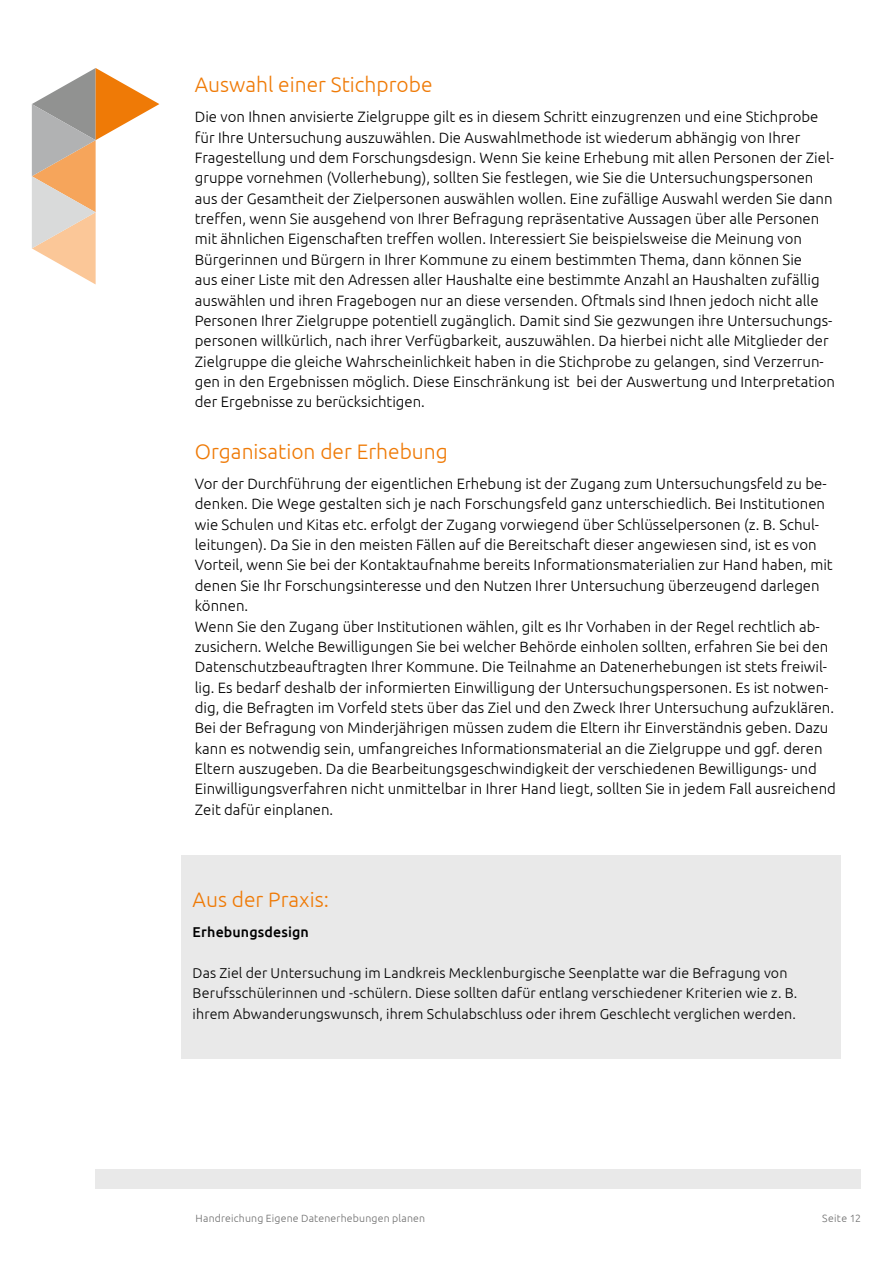
<style>
.page{position:relative;width:893px;height:1263px;background:#fff}
.page>*{position:absolute;margin:0;border:0;box-sizing:border-box;transform-origin:0 0}
.t1{font:300 21px "Ubuntu";color:#ef7a06}
.t2{font:300 15px/20.4px "Ubuntu";color:#000}
.t3{font:300 14.25px/20.4px "Ubuntu";letter-spacing:.005em;color:#000}
.t4{font:500 14.25px "Ubuntu";letter-spacing:.01em;color:#000}
.t5{font:300 10.5px "Ubuntu";letter-spacing:.02em;color:#6e6e6e}
</style>
<div class="page">
<div style="left:96px;top:1169px;width:765px;height:20px;background:#e9e9e9"></div>
<svg style="left:32px;top:68px;width:127px;height:216px"></svg>
<div style="left:182px;top:855px;width:659px;height:204px;background:#e9e9e9"></div>
<h1 class="t1" style="left:195px;top:72px;width:239px">Auswahl einer Stichprobe</h1>
<p class="t2" style="left:195px;top:106px;width:642px">Die von Ihnen anvisierte Zielgruppe gilt es in diesem Schritt einzugrenzen und eine Stichprobe für Ihre Untersuchung auszuwählen. Die Auswahlmethode ist wiederum abhängig von Ihrer Fragestellung und dem Forschungsdesign. Wenn Sie keine Erhebung mit allen Personen der Ziel&shy;gruppe vornehmen (Vollerhebung), sollten Sie festlegen, wie Sie die Untersuchungspersonen aus der Gesamtheit der Zielpersonen auswählen wollen. Eine zufällige Auswahl werden Sie dann treffen, wenn Sie ausgehend von Ihrer Befragung repräsentative Aussagen über alle Personen mit ähnlichen Eigenschaften treffen wollen. Interessiert Sie beispielsweise die Meinung von Bürgerinnen und Bürgern in Ihrer Kommune zu einem bestimmten Thema, dann können Sie<br>aus einer Liste mit den Adressen aller Haushalte eine bestimmte Anzahl an Haushalten zufällig auswählen und ihren Fragebogen nur an diese versenden. Oftmals sind Ihnen jedoch nicht alle Personen Ihrer Zielgruppe potentiell zugänglich. Damit sind Sie gezwungen ihre Untersuchungs&shy;personen willkürlich, nach ihrer Verfügbarkeit, auszuwählen. Da hierbei nicht alle Mitglieder der Zielgruppe die gleiche Wahrscheinlichkeit haben in die Stichprobe zu gelangen, sind Verzerrun&shy;gen in den Ergebnissen möglich. Diese Einschränkung ist bei der Auswertung und Interpretation der Ergebnisse zu berücksichtigen.</p>
<h1 class="t1" style="left:195px;top:438px;width:255px">Organisation der Erhebung</h1>
<p class="t2" style="left:195px;top:473px;width:643px">Vor der Durchführung der eigentlichen Erhebung ist der Zugang zum Untersuchungsfeld zu be&shy;denken. Die Wege gestalten sich je nach Forschungsfeld ganz unterschiedlich. Bei Institutionen wie Schulen und Kitas etc. erfolgt der Zugang vorwiegend über Schlüsselpersonen (z. B. Schul&shy;leitungen). Da Sie in den meisten Fällen auf die Bereitschaft dieser angewiesen sind, ist es von Vorteil, wenn Sie bei der Kontaktaufnahme bereits Informationsmaterialien zur Hand haben, mit denen Sie Ihr Forschungsinteresse und den Nutzen Ihrer Untersuchung überzeugend darlegen können.<br>Wenn Sie den Zugang über Institutionen wählen, gilt es Ihr Vorhaben in der Regel rechtlich ab&shy;zusichern. Welche Bewilligungen Sie bei welcher Behörde einholen sollten, erfahren Sie bei den Datenschutzbeauftragten Ihrer Kommune. Die Teilnahme an Datenerhebungen ist stets freiwil&shy;lig. Es bedarf deshalb der informierten Einwilligung der Untersuchungspersonen. Es ist notwen&shy;dig, die Befragten im Vorfeld stets über das Ziel und den Zweck Ihrer Untersuchung aufzuklären.<br>Bei der Befragung von Minderjährigen müssen zudem die Eltern ihr Einverständnis geben. Dazu kann es notwendig sein, umfangreiches Informationsmaterial an die Zielgruppe und ggf. deren Eltern auszugeben. Da die Bearbeitungsgeschwindigkeit der verschiedenen Bewilligungs- und Einwilligungsverfahren nicht unmittelbar in Ihrer Hand liegt, sollten Sie in jedem Fall ausreichend Zeit dafür einplanen.</p>
<h1 class="t1" style="left:193px;top:887px;width:138px">Aus der Praxis:</h1>
<p class="t4" style="left:193px;top:923px;width:118px">Erhebungsdesign</p>
<p class="t3" style="left:193px;top:962px;width:606px">Das Ziel der Untersuchung im Landkreis Mecklenburgische Seenplatte war die Befragung von<br>Berufsschülerinnen und -schülern. Diese sollten dafür entlang verschiedener Kriterien wie z. B. ihrem Abwanderungswunsch, ihrem Schulabschluss oder ihrem Geschlecht verglichen werden.</p>
<p class="t5" style="left:196px;top:1212px;width:231px">Handreichung Eigene Datenerhebungen planen</p>
<p class="t5" style="left:822px;top:1212px;width:40px">Seite 12</p>
</div>
